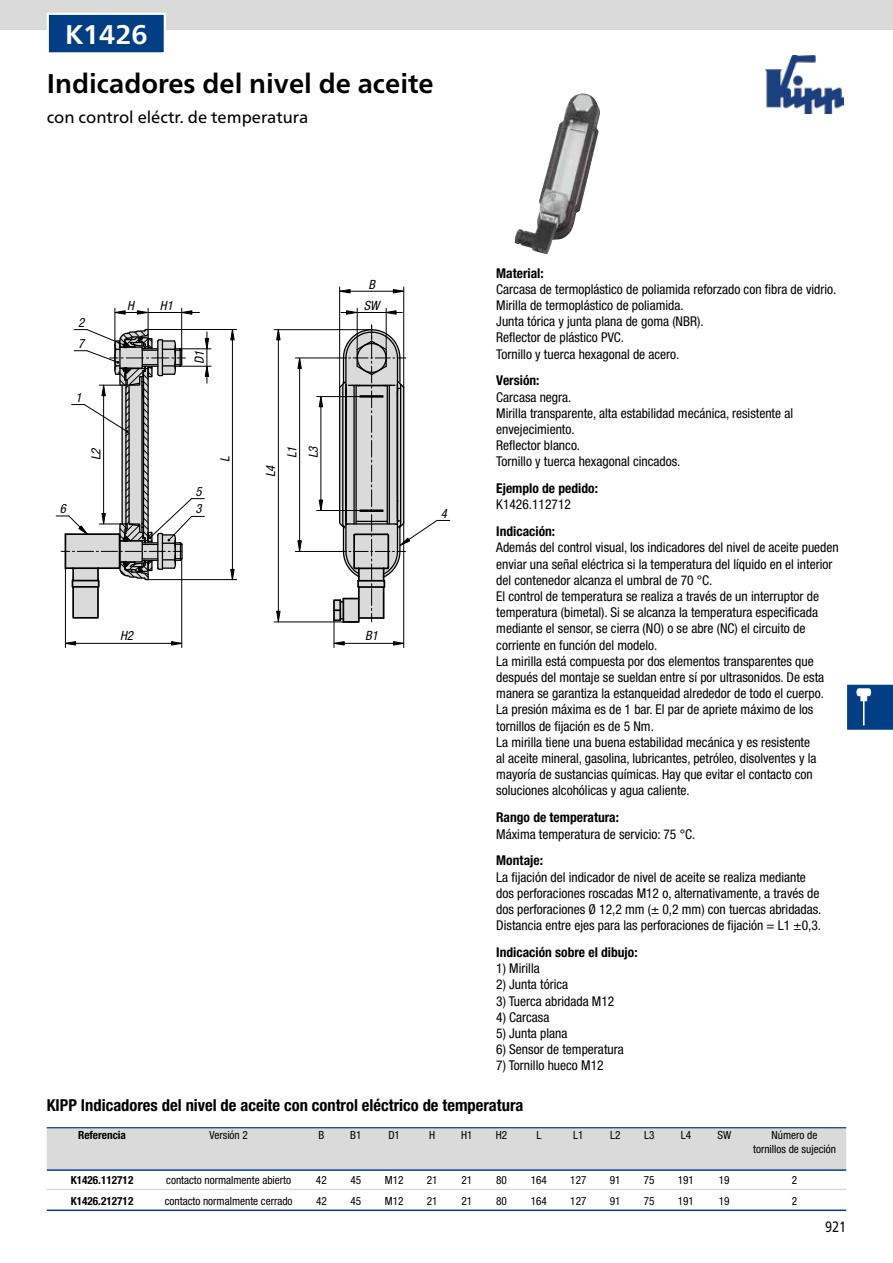
<style>
.page{position:relative;width:893px;height:1263px;background:#fff}
.page>*{position:absolute;margin:0;border:0;box-sizing:border-box;transform-origin:0 0}
.t1{font:700 27px "Frutiger Neue LTW1 G";color:#000}
.t2{font:700 27px "Frutiger Neue LTW1 G";color:#fff}
.t3{font:700 condensed 16.5px "Helvetica Neue LTW1 G";color:#000}
.t4{font:16.5px "Frutiger Neue LTW1 G";color:#000}
.t5{font:15px "Frutiger Neue LTW1 G";color:#000;scale:.81 1}
.t6{font:condensed 13.5px/16.2px "Helvetica Neue LTW1 G";color:#000}
.t7{font:700 condensed 13.5px "Helvetica Neue LTW1 G";color:#000}
.t8{font:italic condensed 12.75px "Helvetica Neue LTW1 G";letter-spacing:-.005em;color:#000}
.t9{font:condensed 11.25px/14px "Helvetica Neue LTW1 G";color:#000;text-align:center}
.t10{font:700 condensed 11.25px "Helvetica Neue LTW1 G";color:#000}
</style>
<div class="page">
<img style="left:765px;top:55px;width:79px;height:58px">
<div style="left:0;top:0;width:893px;height:30px;background:#dadada"></div>
<svg style="left:847px;top:684px;width:46px;height:46px;background:#1d5291"></svg>
<img style="left:514px;top:93px;width:86px;height:161px">
<svg style="left:346px;top:310px;width:11px;height:5px"></svg>
<svg style="left:385px;top:310px;width:12px;height:5px"></svg>
<hr style="left:357px;top:308px;width:1px;height:41px;background:#000">
<hr style="left:386px;top:308px;width:1px;height:41px;background:#000">
<hr style="left:341px;top:312px;width:61px;height:1px;background:#000">
<svg style="left:392px;top:288px;width:13px;height:6px"></svg>
<svg style="left:340px;top:288px;width:11px;height:6px"></svg>
<svg style="left:171px;top:641px;width:12px;height:5px"></svg>
<svg style="left:64px;top:641px;width:12px;height:5px"></svg>
<hr style="left:340px;top:291px;width:64px;height:1px;background:#000">
<hr style="left:339px;top:287px;width:1px;height:100px;background:#000">
<hr style="left:403px;top:287px;width:1px;height:100px;background:#000">
<hr style="left:317px;top:396px;width:43px;height:1px;background:#000">
<hr style="left:317px;top:510px;width:43px;height:1px;background:#000">
<svg style="left:297px;top:358px;width:5px;height:11px"></svg>
<svg style="left:297px;top:540px;width:5px;height:11px"></svg>
<hr style="left:299px;top:358px;width:1px;height:193px;background:#000">
<hr style="left:295px;top:357px;width:42px;height:1px;background:#000">
<hr style="left:295px;top:551px;width:43px;height:1px;background:#000">
<svg style="left:276px;top:330px;width:5px;height:11px"></svg>
<svg style="left:276px;top:610px;width:5px;height:13px"></svg>
<hr style="left:278px;top:330px;width:1px;height:291px;background:#000">
<hr style="left:274px;top:329px;width:98px;height:1px;background:#000">
<hr style="left:274px;top:621px;width:85px;height:1px;background:#000">
<hr style="left:180px;top:348px;width:31px;height:1px;background:#000">
<hr style="left:180px;top:366px;width:31px;height:1px;background:#000">
<svg style="left:230px;top:330px;width:5px;height:11px"></svg>
<svg style="left:230px;top:568px;width:5px;height:13px"></svg>
<hr style="left:232px;top:330px;width:1px;height:250px;background:#000">
<hr style="left:148px;top:329px;width:89px;height:1px;background:#000">
<hr style="left:148px;top:579px;width:89px;height:1px;background:#000">
<hr style="left:181px;top:559px;width:1px;height:89px;background:#000">
<hr style="left:65px;top:568px;width:1px;height:80px;background:#000">
<hr style="left:65px;top:643px;width:117px;height:1px;background:#000">
<svg style="left:318px;top:325px;width:132px;height:323px"></svg>
<hr style="left:403px;top:523px;width:1px;height:125px;background:#000">
<hr style="left:334px;top:643px;width:69px;height:1px;background:#000">
<svg style="left:56px;top:308px;width:154px;height:311px"></svg>
<div style="left:48px;top:14px;width:117px;height:39px;background:#023e84"></div>
<div style="left:47px;top:13px;width:119px;height:41px;border:2px solid #fff"></div>
<hr style="left:47px;top:1127px;width:799px;height:1px;background:#023e84">
<div style="left:47px;top:1128px;width:799px;height:41px;background:#dadada"></div>
<hr style="left:47px;top:1169px;width:799px;height:2px;background:#023e84">
<hr style="left:47px;top:1189px;width:799px;height:1px;background:#dadada">
<hr style="left:47px;top:1209px;width:799px;height:2px;background:#023e84">
<h1 class="t2" style="left:65px;top:18px;width:84px">K1426</h1>
<h1 class="t1" style="left:47px;top:67px;width:388px">Indicadores del nivel de aceite</h1>
<p class="t4" style="left:47px;top:105px;width:263px">con control eléctr. de temperatura</p>
<p class="t8" style="left:78px;top:315px;width:8px">2</p>
<p class="t8" style="left:78px;top:336px;width:8px">7</p>
<p class="t8" style="left:75px;top:390px;width:8px">1</p>
<p class="t8" style="left:127px;top:298px;width:8px">H</p>
<p class="t8" style="left:368px;top:277px;width:8px">B</p>
<p class="t8" style="left:160px;top:298px;width:14px">H1</p>
<p class="t8" style="left:364px;top:298px;width:17px">SW</p>
<p class="t8" style="left:192px;top:364px;width:15px;rotate:-90deg">D1</p>
<p class="t8" style="left:60px;top:501px;width:8px">6</p>
<p class="t8" style="left:89px;top:460px;width:14px;rotate:-90deg">L2</p>
<p class="t8" style="left:218px;top:462px;width:7px;rotate:-90deg">L</p>
<p class="t8" style="left:195px;top:484px;width:8px">5</p>
<p class="t8" style="left:195px;top:502px;width:8px">3</p>
<p class="t8" style="left:263px;top:477px;width:14px;rotate:-90deg">L4</p>
<p class="t8" style="left:285px;top:458px;width:13px;rotate:-90deg">L1</p>
<p class="t8" style="left:306px;top:458px;width:14px;rotate:-90deg">L3</p>
<p class="t8" style="left:120px;top:629px;width:14px">H2</p>
<p class="t8" style="left:365px;top:629px;width:14px">B1</p>
<p class="t8" style="left:441px;top:506px;width:8px">4</p>
<p class="t7" style="left:496px;top:265px;width:49px">Material:</p>
<p class="t6" style="left:496px;top:281px;width:342px">Carcasa de termoplástico de poliamida reforzado con fibra de vidrio.<br>Mirilla de termoplástico de poliamida.<br>Junta tórica y junta plana de goma (NBR).<br>Reflector de plástico PVC.<br>Tornillo y tuerca hexagonal de acero.</p>
<p class="t7" style="left:496px;top:372px;width:45px">Versión:</p>
<p class="t6" style="left:496px;top:389px;width:298px">Carcasa negra.<br>Mirilla transparente, alta estabilidad mecánica, resistente al envejecimiento.<br>Reflector blanco.<br>Tornillo y tuerca hexagonal cincados.</p>
<p class="t7" style="left:496px;top:480px;width:103px">Ejemplo de pedido:</p>
<p class="t6" style="left:496px;top:497px;width:76px">K1426.112712</p>
<p class="t7" style="left:496px;top:523px;width:60px">Indicación:</p>
<p class="t6" style="left:496px;top:540px;width:344px">Además del control visual, los indicadores del nivel de aceite pueden enviar una señal eléctrica si la temperatura del líquido en el interior del contenedor alcanza el umbral de 70 °C.<br>El control de temperatura se realiza a través de un interruptor de temperatura (bimetal). Si se alcanza la temperatura especificada mediante el sensor, se cierra (NO) o se abre (NC) el circuito de corriente en función del modelo.<br>La mirilla está compuesta por dos elementos transparentes que después del montaje se sueldan entre sí por ultrasonidos. De esta manera se garantiza la estanqueidad alrededor de todo el cuerpo.<br>La presión máxima es de 1 bar. El par de apriete máximo de los tornillos de fijación es de 5 Nm.<br>La mirilla tiene una buena estabilidad mecánica y es resistente<br>al aceite mineral, gasolina, lubricantes, petróleo, disolventes y la mayoría de sustancias químicas. Hay que evitar el contacto con soluciones alcohólicas y agua caliente.</p>
<p class="t7" style="left:496px;top:809px;width:124px">Rango de temperatura:</p>
<p class="t6" style="left:496px;top:826px;width:201px">Máxima temperatura de servicio: 75 °C.</p>
<p class="t7" style="left:496px;top:852px;width:48px">Montaje:</p>
<p class="t6" style="left:496px;top:869px;width:327px">La fijación del indicador de nivel de aceite se realiza mediante dos perforaciones roscadas M12 o, alternativamente, a través de dos perforaciones Ø 12,2 mm (± 0,2 mm) con tuercas abridadas.<br>Distancia entre ejes para las perforaciones de fijación = L1 ±0,3.</p>
<p class="t7" style="left:496px;top:944px;width:143px">Indicación sobre el dibujo:</p>
<p class="t6" style="left:496px;top:960px;width:45px">1) Mirilla</p>
<p class="t6" style="left:496px;top:976px;width:73px">2) Junta tórica</p>
<p class="t6" style="left:496px;top:993px;width:120px">3) Tuerca abridada M12</p>
<p class="t6" style="left:496px;top:1009px;width:55px">4) Carcasa</p>
<p class="t6" style="left:496px;top:1025px;width:73px">5) Junta plana</p>
<p class="t6" style="left:496px;top:1041px;width:129px">6) Sensor de temperatura</p>
<p class="t6" style="left:496px;top:1057px;width:109px">7) Tornillo hueco M12</p>
<p class="t3" style="left:47px;top:1095px;width:478px">KIPP Indicadores del nivel de aceite con control eléctrico de temperatura</p>
<p class="t10" style="left:78px;top:1128px;width:49px">Referencia</p>
<p class="t9" style="left:209px;top:1128px;width:40px">Versión 2</p>
<p class="t9" style="left:318px;top:1128px;width:7px">B</p>
<p class="t9" style="left:350px;top:1128px;width:13px">B1</p>
<p class="t9" style="left:388px;top:1128px;width:13px">D1</p>
<p class="t9" style="left:429px;top:1128px;width:8px">H</p>
<p class="t9" style="left:461px;top:1128px;width:13px">H1</p>
<p class="t9" style="left:496px;top:1128px;width:13px">H2</p>
<p class="t9" style="left:536px;top:1128px;width:6px">L</p>
<p class="t9" style="left:573px;top:1128px;width:12px">L1</p>
<p class="t9" style="left:610px;top:1128px;width:12px">L2</p>
<p class="t9" style="left:644px;top:1128px;width:12px">L3</p>
<p class="t9" style="left:681px;top:1128px;width:12px">L4</p>
<p class="t9" style="left:717px;top:1128px;width:15px">SW</p>
<p class="t9" style="left:753px;top:1128px;width:84px">Número de<br>tornillos de sujeción</p>
<p class="t10" style="left:71px;top:1174px;width:64px">K1426.112712</p>
<p class="t9" style="left:166px;top:1173px;width:126px">contacto normalmente abierto</p>
<p class="t9" style="left:316px;top:1173px;width:12px">42</p>
<p class="t9" style="left:350px;top:1173px;width:12px">45</p>
<p class="t9" style="left:385px;top:1173px;width:20px">M12</p>
<p class="t9" style="left:427px;top:1173px;width:12px">21</p>
<p class="t9" style="left:461px;top:1173px;width:12px">21</p>
<p class="t9" style="left:496px;top:1173px;width:12px">80</p>
<p class="t9" style="left:531px;top:1173px;width:18px">164</p>
<p class="t9" style="left:570px;top:1173px;width:18px">127</p>
<p class="t9" style="left:610px;top:1173px;width:12px">91</p>
<p class="t9" style="left:644px;top:1173px;width:12px">75</p>
<p class="t9" style="left:678px;top:1173px;width:18px">191</p>
<p class="t9" style="left:719px;top:1173px;width:12px">19</p>
<p class="t9" style="left:792px;top:1173px;width:7px">2</p>
<p class="t10" style="left:71px;top:1194px;width:64px">K1426.212712</p>
<p class="t9" style="left:165px;top:1194px;width:129px">contacto normalmente cerrado</p>
<p class="t9" style="left:316px;top:1194px;width:12px">42</p>
<p class="t9" style="left:350px;top:1194px;width:12px">45</p>
<p class="t9" style="left:385px;top:1194px;width:20px">M12</p>
<p class="t9" style="left:427px;top:1194px;width:12px">21</p>
<p class="t9" style="left:461px;top:1194px;width:12px">21</p>
<p class="t9" style="left:496px;top:1194px;width:12px">80</p>
<p class="t9" style="left:531px;top:1194px;width:18px">164</p>
<p class="t9" style="left:570px;top:1194px;width:18px">127</p>
<p class="t9" style="left:610px;top:1194px;width:12px">91</p>
<p class="t9" style="left:644px;top:1194px;width:12px">75</p>
<p class="t9" style="left:678px;top:1194px;width:18px">191</p>
<p class="t9" style="left:719px;top:1194px;width:12px">19</p>
<p class="t9" style="left:792px;top:1194px;width:7px">2</p>
<p class="t5" style="left:825px;top:1215px;width:27px">921</p>
</div>
